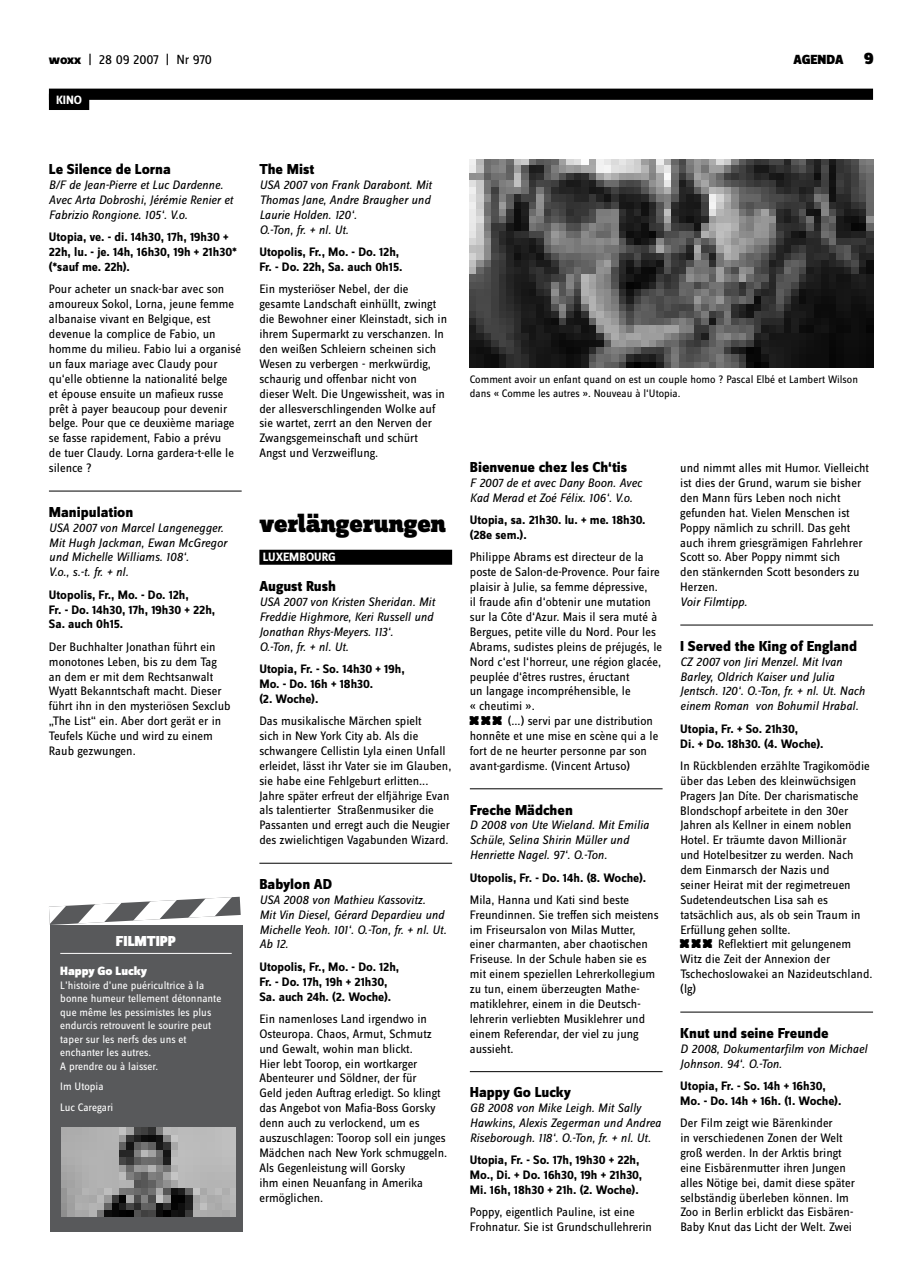
<style>
.page{position:relative;width:922px;height:1276px;background:#fff}
.page>*{position:absolute;margin:0;border:0;box-sizing:border-box;transform-origin:0 0}
.t1{font:32.5px "woxx";letter-spacing:-.14em;color:#000}
.t2{font:900 26.25px "Zine Slab Dis";letter-spacing:-.005em;color:#000}
.t3{font:800 15px "Zine Sans Dis";color:#000}
.t4{font:900 15px "Zine Sans Dis";letter-spacing:-.01em;color:#fff}
.t5{font:13.75px "Zine Sans Dis";color:#000}
.t6{font:900 13.75px "Zine Sans Dis";color:#000}
.t7{font:12.75px/14.9px "Zine Sans Dis";color:#000}
.t8{font:italic 12.75px/14.9px "Zine Sans Dis";color:#000}
.t9{font:700 12.75px/14.9px "Zine Sans Dis";color:#000}
.t10{font:700 12.5px "Zine Sans Dis";color:#fff}
.t11{font:900 12.5px "Zine Sans Dis";color:#fff}
.t12{font:11.25px/13.5px "Zine Sans Dis";color:#fff}
.t13{font:11.25px/14.9px "Zine Sans Dis";color:#000}
.s1{font-weight:800}
</style>
<div class="page">
<div style="left:49px;top:89px;width:823px;height:11px;background:#000"></div>
<hr style="left:49px;top:491px;width:192px;height:1px;background:#000">
<div style="left:259px;top:550px;width:193px;height:15px;background:#000"></div>
<hr style="left:259px;top:863px;width:193px;height:1px;background:#000">
<hr style="left:469px;top:788px;width:193px;height:1px;background:#000">
<hr style="left:469px;top:1071px;width:193px;height:1px;background:#000">
<hr style="left:680px;top:625px;width:192px;height:1px;background:#000">
<hr style="left:680px;top:1012px;width:192px;height:1px;background:#000">
<div style="left:49px;top:94px;width:40px;height:16px;background:#000"></div>
<div style="left:50px;top:925px;width:192px;height:306px;background:#58595b"></div>
<hr style="left:60px;top:953px;width:172px;height:1px;background:#fff">
<svg style="left:49px;top:896px;width:192px;height:29px"></svg>
<img style="left:61px;top:1127px;width:174px;height:89px">
<img style="left:469px;top:159px;width:403px;height:209px">
<p class="t5" style="left:49px;top:53px;width:164px"><span class="s1">woxx</span> | 28 09 2007 | Nr 970</p>
<p class="t6" style="left:793px;top:53px;width:52px">AGENDA</p>
<p class="t10" style="left:56px;top:93px;width:27px">KINO</p>
<p class="t3" style="left:49px;top:161px;width:123px">Le Silence de Lorna</p>
<p class="t8" style="left:49px;top:178px;width:185px">B/F de Jean-Pierre et Luc Dardenne.<br>Avec Arta Dobroshi, Jérémie Renier et<br>Fabrizio Rongione. 105‘. V.o.</p>
<p class="t9" style="left:49px;top:230px;width:190px">Utopia, ve. - di. 14h30, 17h, 19h30 +<br>22h, lu. - je. 14h, 16h30, 19h + 21h30* (*sauf me. 22h).</p>
<p class="t7" style="left:49px;top:282px;width:193px">Pour acheter un snack-bar avec son amoureux Sokol, Lorna, jeune femme albanaise vivant en Belgique, est devenue la complice de Fabio, un homme du milieu. Fabio lui a organisé un faux mariage avec Claudy pour qu‘elle obtienne la nationalité belge<br>et épouse ensuite un mafieux russe prêt à payer beaucoup pour devenir belge. Pour que ce deuxième mariage se fasse rapidement, Fabio a prévu<br>de tuer Claudy. Lorna gardera-t-elle le silence ?</p>
<p class="t3" style="left:49px;top:504px;width:86px">Manipulation</p>
<p class="t8" style="left:49px;top:520px;width:180px">USA 2007 von Marcel Langenegger.<br>Mit Hugh Jackman, Ewan McGregor und Michelle Williams. 108‘.<br>V.o., s.-t. fr. + nl.</p>
<p class="t9" style="left:49px;top:588px;width:168px">Utopolis, Fr., Mo. - Do. 12h,<br>Fr. - Do. 14h30, 17h, 19h30 + 22h,<br>Sa. auch 0h15.</p>
<p class="t7" style="left:49px;top:640px;width:183px">Der Buchhalter Jonathan führt ein monotones Leben, bis zu dem Tag an dem er mit dem Rechtsanwalt<br>Wyatt Bekanntschaft macht. Dieser führt ihn in den mysteriösen Sexclub „The List“ ein. Aber dort gerät er in<br>Teufels Küche und wird zu einem<br>Raub gezwungen.</p>
<p class="t4" style="left:116px;top:933px;width:62px">FILMTIPP</p>
<p class="t11" style="left:60px;top:964px;width:88px">Happy Go Lucky</p>
<p class="t12" style="left:60px;top:979px;width:162px">L’histoire d’une puéricultrice à la bonne humeur tellement détonnante que même les pessimistes les plus endurcis retrouvent le sourire peut taper sur les nerfs des uns et enchanter les autres.<br>A prendre ou à laisser.</p>
<p class="t12" style="left:60px;top:1077px;width:55px;line-height:20.6px">Im Utopia<br>Luc Caregari</p>
<p class="t3" style="left:259px;top:161px;width:56px">The Mist</p>
<p class="t8" style="left:259px;top:178px;width:174px">USA 2007 von Frank Darabont. Mit<br>Thomas Jane, Andre Braugher und<br>Laurie Holden. 120‘.<br>O.-Ton, fr. + nl. Ut.</p>
<p class="t9" style="left:259px;top:245px;width:144px">Utopolis, Fr., Mo. - Do. 12h,<br>Fr. - Do. 22h, Sa. auch 0h15.</p>
<p class="t7" style="left:259px;top:282px;width:189px">Ein mysteriöser Nebel, der die gesamte Landschaft einhüllt, zwingt die Bewohner einer Kleinstadt, sich in ihrem Supermarkt zu verschanzen. In den weißen Schleiern scheinen sich Wesen zu verbergen - merkwürdig, schaurig und offenbar nicht von dieser Welt. Die Ungewissheit, was in der allesverschlingenden Wolke auf sie wartet, zerrt an den Nerven der Zwangsgemeinschaft und schürt Angst und Verzweiflung.</p>
<h2 class="t2" style="left:259px;top:509px;width:188px">verlängerungen</h2>
<p class="t10" style="left:263px;top:551px;width:74px">Luxembourg</p>
<p class="t3" style="left:259px;top:578px;width:78px">August Rush</p>
<p class="t8" style="left:259px;top:594px;width:177px">USA 2007 von Kristen Sheridan. Mit<br>Freddie Highmore, Keri Russell und<br>Jonathan Rhys-Meyers. 113‘.<br>O.-Ton, fr. + nl. Ut.</p>
<p class="t9" style="left:259px;top:662px;width:147px">Utopia, Fr. - So. 14h30 + 19h,<br>Mo. - Do. 16h + 18h30.<br>(2. Woche).</p>
<p class="t7" style="left:259px;top:714px;width:193px">Das musikalische Märchen spielt<br>sich in New York City ab. Als die schwangere Cellistin Lyla einen Unfall erleidet, lässt ihr Vater sie im Glauben, sie habe eine Fehlgeburt erlitten...<br>Jahre später erfreut der elfjährige Evan als talentierter Straßenmusiker die Passanten und erregt auch die Neugier des zwielichtigen Vagabunden Wizard.</p>
<p class="t3" style="left:259px;top:876px;width:74px">Babylon AD</p>
<p class="t8" style="left:259px;top:892px;width:188px">USA 2008 von Mathieu Kassovitz.<br>Mit Vin Diesel, Gérard Depardieu und<br>Michelle Yeoh. 101‘. O.-Ton, fr. + nl. Ut.<br>Ab 12.</p>
<p class="t9" style="left:259px;top:960px;width:141px">Utopolis, Fr., Mo. - Do. 12h,<br>Fr. - Do. 17h, 19h + 21h30,<br>Sa. auch 24h. (2. Woche).</p>
<p class="t7" style="left:259px;top:1012px;width:189px">Ein namenloses Land irgendwo in<br>Osteuropa. Chaos, Armut, Schmutz und Gewalt, wohin man blickt.<br>Hier lebt Toorop, ein wortkarger<br>Abenteurer und Söldner, der für<br>Geld jeden Auftrag erledigt. So klingt das Angebot von Mafia-Boss Gorsky denn auch zu verlockend, um es auszuschlagen: Toorop soll ein junges<br>Mädchen nach New York schmuggeln.<br>Als Gegenleistung will Gorsky<br>ihm einen Neuanfang in Amerika ermöglichen.</p>
<p class="t13" style="left:469px;top:372px;width:389px">Comment avoir un enfant quand on est un couple homo ? Pascal Elbé et Lambert Wilson dans « Comme les autres ». Nouveau à l‘Utopia.</p>
<p class="t3" style="left:469px;top:459px;width:159px">Bienvenue chez les Ch‘tis</p>
<p class="t8" style="left:469px;top:475px;width:174px">F 2007 de et avec Dany Boon. Avec<br>Kad Merad et Zoé Félix. 106‘. V.o.</p>
<p class="t9" style="left:469px;top:513px;width:177px">Utopia, sa. 21h30. lu. + me. 18h30. (28e sem.).</p>
<p class="t7" style="left:469px;top:550px;width:194px">Philippe Abrams est directeur de la poste de Salon-de-Provence. Pour faire plaisir à Julie, sa femme dépressive,<br>il fraude afin d‘obtenir une mutation sur la Côte d‘Azur. Mais il sera muté à Bergues, petite ville du Nord. Pour les Abrams, sudistes pleins de préjugés, le Nord c‘est l‘horreur, une région glacée, peuplée d‘êtres rustres, éructant<br>un langage incompréhensible, le<br>« cheutimi ».</p>
<h1 class="t1" style="left:469px;top:698px;width:40px">XXX</h1>
<p class="t7" style="left:469px;top:714px;width:190px;text-indent:38px">(...) servi par une distribution honnête et une mise en scène qui a le fort de ne heurter personne par son avant-gardisme. (Vincent Artuso)</p>
<p class="t3" style="left:469px;top:801px;width:105px">Freche Mädchen</p>
<p class="t8" style="left:469px;top:818px;width:181px">D 2008 von Ute Wieland. Mit Emilia<br>Schüle, Selina Shirin Müller und<br>Henriette Nagel. 97‘. O.-Ton.</p>
<p class="t9" style="left:469px;top:870px;width:178px">Utopolis, Fr. - Do. 14h. (8. Woche).</p>
<p class="t7" style="left:469px;top:893px;width:190px">Mila, Hanna und Kati sind beste Freundinnen. Sie treffen sich meistens im Friseursalon von Milas Mutter, einer charmanten, aber chaotischen Friseuse. In der Schule haben sie es mit einem speziellen Lehrerkollegium zu tun, einem überzeugten Mathe&shy;matiklehrer, einem in die Deutsch&shy;lehrerin verliebten Musiklehrer und einem Referendar, der viel zu jung aussieht.</p>
<p class="t3" style="left:469px;top:1084px;width:103px">Happy Go Lucky</p>
<p class="t8" style="left:469px;top:1100px;width:193px">GB 2008 von Mike Leigh. Mit Sally<br>Hawkins, Alexis Zegerman und Andrea<br>Riseborough. 118‘. O.-Ton, fr. + nl. Ut.</p>
<p class="t9" style="left:469px;top:1153px;width:174px">Utopia, Fr. - So. 17h, 19h30 + 22h,<br>Mo., Di. + Do. 16h30, 19h + 21h30,<br>Mi. 16h, 18h30 + 21h. (2. Woche).</p>
<p class="t7" style="left:469px;top:1205px;width:184px">Poppy, eigentlich Pauline, ist eine<br>Frohnatur. Sie ist Grundschullehrerin</p>
<p class="t7" style="left:680px;top:461px;width:190px">und nimmt alles mit Humor. Vielleicht ist dies der Grund, warum sie bisher den Mann fürs Leben noch nicht gefunden hat. Vielen Menschen ist<br>Poppy nämlich zu schrill. Das geht auch ihrem griesgrämigen Fahrlehrer<br>Scott so. Aber Poppy nimmt sich<br>den stänkernden Scott besonders zu<br>Herzen.</p>
<p class="t8" style="left:680px;top:594px;width:68px">Voir Filmtipp.</p>
<p class="t3" style="left:680px;top:638px;width:178px">I Served the King of England</p>
<p class="t8" style="left:680px;top:654px;width:186px">CZ 2007 von Jiri Menzel. Mit Ivan Barley, Oldrich Kaiser und Julia Jentsch. 120‘. O.-Ton, fr. + nl. Ut. Nach einem Roman von Bohumil Hrabal.</p>
<p class="t9" style="left:680px;top:722px;width:145px">Utopia, Fr. + So. 21h30,<br>Di. + Do. 18h30. (4. Woche).</p>
<p class="t7" style="left:680px;top:759px;width:191px">In Rückblenden erzählte Tragikomödie über das Leben des kleinwüchsigen Pragers Jan Díte. Der charismatische Blondschopf arbeitete in den 30er Jahren als Kellner in einem noblen Hotel. Er träumte davon Millionär<br>und Hotelbesitzer zu werden. Nach dem Einmarsch der Nazis und<br>seiner Heirat mit der regimetreuen Sudetendeutschen Lisa sah es tatsächlich aus, als ob sein Traum in Erfüllung gehen sollte.</p>
<h1 class="t1" style="left:680px;top:921px;width:40px">XXX</h1>
<p class="t7" style="left:680px;top:937px;width:194px;text-indent:38px">Reflektiert mit gelungenem<br>Witz die Zeit der Annexion der<br>Tschechoslowakei an Nazideutschland. (lg)</p>
<p class="t3" style="left:680px;top:1025px;width:150px">Knut und seine Freunde</p>
<p class="t8" style="left:680px;top:1041px;width:188px">D 2008, Dokumentarfilm von Michael<br>Johnson. 94‘. O.-Ton.</p>
<p class="t9" style="left:680px;top:1079px;width:163px">Utopia, Fr. - So. 14h + 16h30,<br>Mo. - Do. 14h + 16h. (1. Woche).</p>
<p class="t7" style="left:680px;top:1116px;width:176px">Der Film zeigt wie Bärenkinder<br>in verschiedenen Zonen der Welt groß werden. In der Arktis bringt eine Eisbärenmutter ihren Jungen alles Nötige bei, damit diese später selbständig überleben können. Im Zoo in Berlin erblickt das Eisbären-Baby Knut das Licht der Welt. Zwei</p>
</div>
